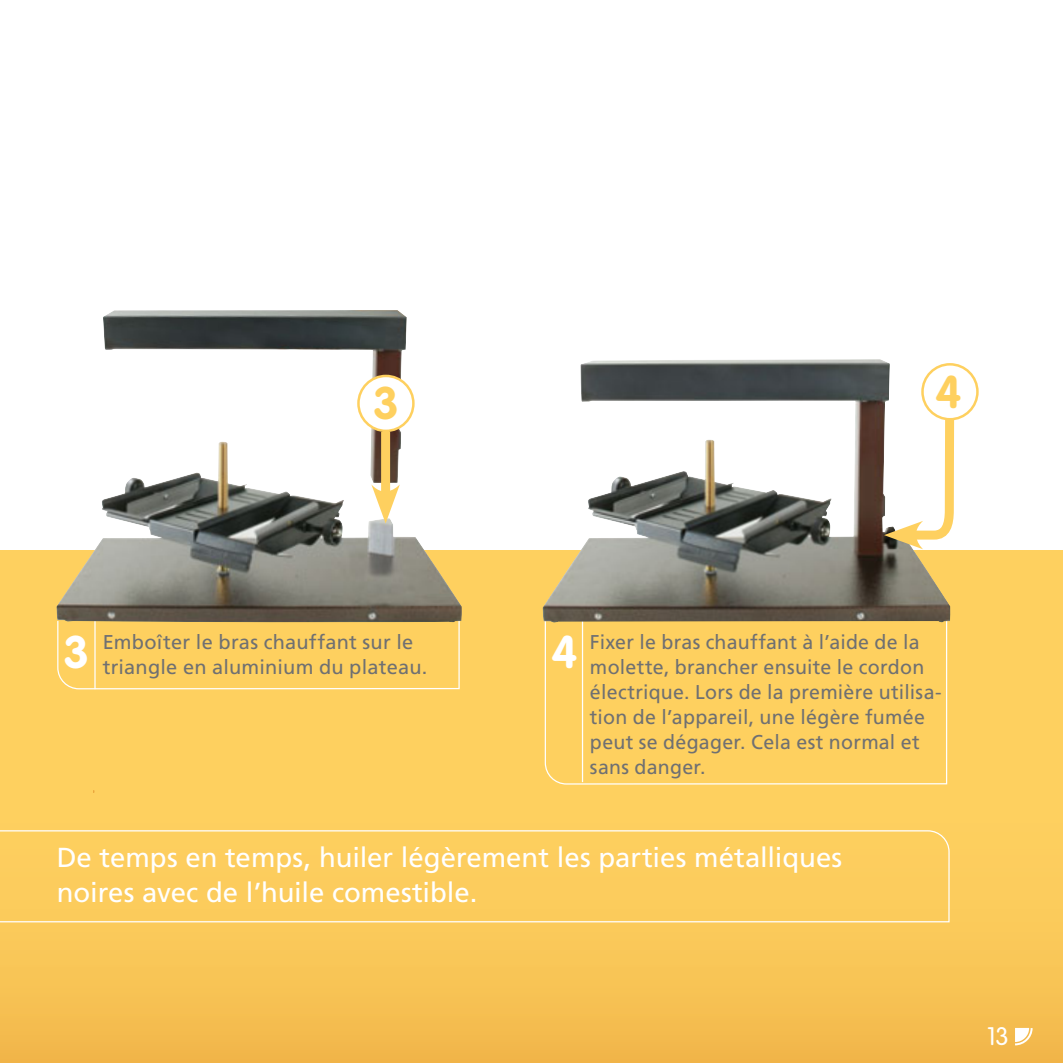
<style>
.page{position:relative;width:1063px;height:1063px;background:#fff}
.page>*{position:absolute;margin:0;border:0;box-sizing:border-box;transform-origin:0 0}
.t1{font:700 45px "VAG Rounded Std";color:#fff}
.t2{font:700 45px "VAG Rounded Std";color:#fed05f}
.t3{font:27.5px/35px "Frutiger LT Std";color:#fff}
.t4{font:300 25px "VAG Rounded Std";color:#fff}
.t5{font:20px/25px "Frutiger LT Std";letter-spacing:.015em;color:#6f7072}
</style>
<div class="page">
<div style="left:0;top:550px;width:1063px;height:513px;background:linear-gradient(to bottom,#ffd664,#f7c153)"></div>
<img style="left:103px;top:310px;width:309px;height:131px">
<div style="left:544px;top:623px;width:404px;height:162px;background:#fed05f"></div>
<div style="left:57px;top:623px;width:403px;height:67px;background:#fed05f"></div>
<div style="left:921px;top:363px;width:58px;height:57px;border:2px solid #fed05f;border-radius:50%"></div>
<div style="left:358px;top:376px;width:55px;height:55px;background:#fff;border-radius:50%"></div>
<div style="left:357px;top:375px;width:58px;height:57px;border:2px solid #fed05f;border-radius:50%"></div>
<hr style="left:94px;top:621px;width:2px;height:68px;background:#fff">
<hr style="left:582px;top:621px;width:1px;height:161px;background:#fff">
<img style="left:542px;top:359px;width:409px;height:264px">
<img style="left:56px;top:441px;width:406px;height:182px">
<div style="left:381px;top:432px;width:9px;height:68px;background:#fed05f"></div>
<svg style="left:371px;top:484px;width:29px;height:40px"></svg>
<svg style="left:884px;top:411px;width:75px;height:138px"></svg>
<svg style="left:1013px;top:1026px;width:21px;height:20px"></svg>
<div style="left:0;top:830px;width:950px;height:93px;background:#fccd5d"></div>
<h1 class="t2" style="left:373px;top:384px;width:27px">3</h1>
<h1 class="t2" style="left:935px;top:373px;width:27px">4</h1>
<p class="t5" style="left:103px;top:630px;width:326px">Emboîter le bras chauffant sur le triangle en aluminium du plateau.</p>
<p class="t5" style="left:590px;top:630px;width:353px">Fixer le bras chauffant à l’aide de la molette, brancher ensuite le cordon électrique. Lors de la première utilisa&shy;tion de l’appareil, une légère fumée peut se dégager. Cela est normal et sans danger.</p>
<h1 class="t1" style="left:64px;top:633px;width:27px">3</h1>
<h1 class="t1" style="left:551px;top:633px;width:27px">4</h1>
<h2 class="t3" style="left:57px;top:841px;width:787px">De temps en temps, huiler légèrement les parties métalliques noires avec de l’huile comestible.</h2>
<p class="t4" style="left:987px;top:1026px;width:23px">13</p>
</div>
